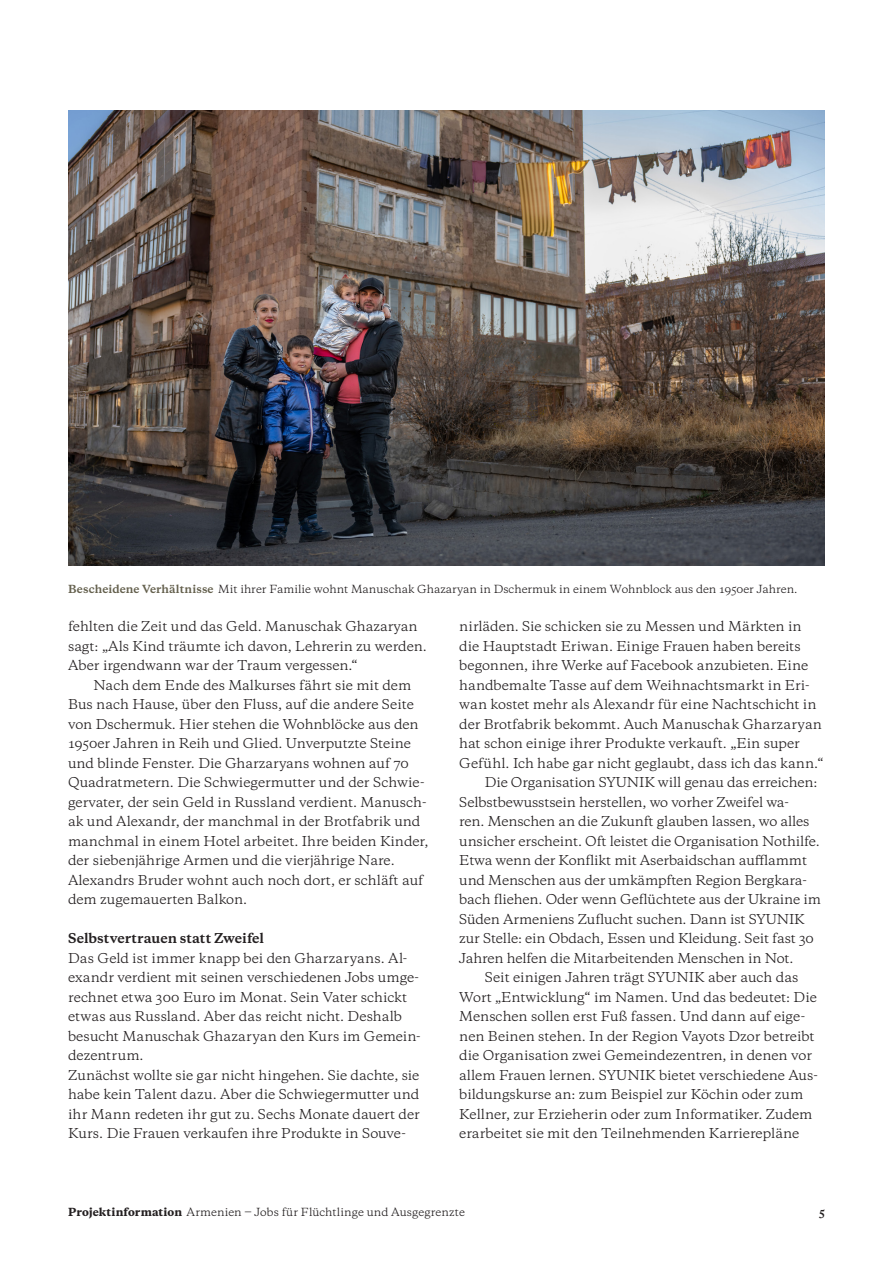
<style>
.page{position:relative;width:893px;height:1263px;background:#fff}
.page>*{position:absolute;margin:0;border:0;box-sizing:border-box;transform-origin:0 0}
.Projektinfo_Fließtext_8_5pt_ZAB_13_pt_mi{font:12.75px/19.5px "Galaxie Copernicus";color:#231f20}
.Projektinfo_Fließtext_8_5pt_ZAB_13_pt{font:12.75px/19.5px "Galaxie Copernicus";letter-spacing:-.005em;color:#231f20}
.Projektinfo_Fließtext_8_5pt_ZAB_13_pt-2{font:700 12.75px "Galaxie Copernicus";color:#231f20}
.Projektinfo_Bildunterschrift__7pt_ZAB_12{font:10.5px "Galaxie Copernicus";color:#231f20}
.t1{font:700 10.5px "Galaxie Copernicus";color:#231f20}
.s1{font-weight:700;color:#64604d}
.s2{font-weight:800}
</style>
<div class="page">
<img style="left:68px;top:111px;width:757px;height:455px">
<p class="Projektinfo_Bildunterschrift__7pt_ZAB_12" style="left:68px;top:581px;width:731px"><span class="s1">Bescheidene Verhältnisse</span> Mit ihrer Familie wohnt Manuschak Ghazaryan in Dschermuk in einem Wohnblock aus den 1950er Jahren.</p>
<p class="Projektinfo_Fließtext_8_5pt_ZAB_13_pt_mi" style="left:68px;top:616px;width:360px">fehlten die Zeit und das Geld. Manuschak Ghazaryan sagt: „Als Kind träumte ich davon, Lehrerin zu werden.<br>Aber irgendwann war der Traum vergessen.“</p>
<p class="Projektinfo_Fließtext_8_5pt_ZAB_13_pt_mi" style="left:68px;top:675px;width:362px;text-indent:26px">Nach dem Ende des Malkurses fährt sie mit dem Bus nach Hause, über den Fluss, auf die andere Seite von Dschermuk. Hier stehen die Wohnblöcke aus den 1950er Jahren in Reih und Glied. Unverputzte Steine und blinde Fenster. Die Gharzaryans wohnen auf 70<br>Quadratmetern. Die Schwiegermutter und der Schwie&shy;gervater, der sein Geld in Russland verdient. Manusch&shy;ak und Alexandr, der manchmal in der Brotfabrik und manchmal in einem Hotel arbeitet. Ihre beiden Kinder, der siebenjährige Armen und die vierjährige Nare.<br>Alexandrs Bruder wohnt auch noch dort, er schläft auf dem zugemauerten Balkon.</p>
<p class="Projektinfo_Fließtext_8_5pt_ZAB_13_pt-2" style="left:68px;top:930px;width:198px">Selbstvertrauen statt Zweifel</p>
<p class="Projektinfo_Fließtext_8_5pt_ZAB_13_pt" style="left:68px;top:948px;width:354px">Das Geld ist immer knapp bei den Gharzaryans. Al&shy;exandr verdient mit seinen verschiedenen Jobs umge&shy;rechnet etwa 300 Euro im Monat. Sein Vater schickt etwas aus Russland. Aber das reicht nicht. Deshalb besucht Manuschak Ghazaryan den Kurs im Gemein&shy;dezentrum.</p>
<p class="Projektinfo_Fließtext_8_5pt_ZAB_13_pt" style="left:68px;top:1065px;width:353px;text-align:justify">Zunächst wollte sie gar nicht hingehen. Sie dachte, sie habe kein Talent dazu. Aber die Schwiegermutter und ihr Mann redeten ihr gut zu. Sechs Monate dauert der Kurs. Die Frauen verkaufen ihre Produkte in Souve-</p>
<p class="Projektinfo_Fließtext_8_5pt_ZAB_13_pt" style="left:459px;top:616px;width:366px">nirläden. Sie schicken sie zu Messen und Märkten in die Hauptstadt Eriwan. Einige Frauen haben bereits begonnen, ihre Werke auf Facebook anzubieten. Eine handbemalte Tasse auf dem Weihnachtsmarkt in Eri&shy;wan kostet mehr als Alexandr für eine Nachtschicht in der Brotfabrik bekommt. Auch Manuschak Gharzaryan hat schon einige ihrer Produkte verkauft. „Ein super Gefühl. Ich habe gar nicht geglaubt, dass ich das kann.“</p>
<p class="Projektinfo_Fließtext_8_5pt_ZAB_13_pt_mi" style="left:459px;top:772px;width:363px;text-indent:26px">Die Organisation SYUNIK will genau das erreichen:<br>Selbstbewusstsein herstellen, wo vorher Zweifel wa-<br>ren. Menschen an die Zukunft glauben lassen, wo alles unsicher erscheint. Oft leistet die Organisation Nothilfe.<br>Etwa wenn der Konflikt mit Aserbaidschan aufflammt und Menschen aus der umkämpften Region Bergkara&shy;bach fliehen. Oder wenn Geflüchtete aus der Ukraine im Süden Armeniens Zuflucht suchen. Dann ist SYUNIK zur Stelle: ein Obdach, Essen und Kleidung. Seit fast 30<br>Jahren helfen die Mitarbeitenden Menschen in Not.</p>
<p class="Projektinfo_Fließtext_8_5pt_ZAB_13_pt_mi" style="left:459px;top:967px;width:360px;text-indent:26px">Seit einigen Jahren trägt SYUNIK aber auch das Wort „Entwicklung“ im Namen. Und das bedeutet: Die Menschen sollen erst Fuß fassen. Und dann auf eige&shy;nen Beinen stehen. In der Region Vayots Dzor betreibt die Organisation zwei Gemeindezentren, in denen vor allem Frauen lernen. SYUNIK bietet verschiedene Aus&shy;bildungskurse an: zum Beispiel zur Köchin oder zum Kellner, zur Erzieherin oder zum Informatiker. Zudem erarbeitet sie mit den Teilnehmenden Karrierepläne</p>
<p class="Projektinfo_Bildunterschrift__7pt_ZAB_12" style="left:68px;top:1205px;width:398px"><span class="s2">Projektinformation</span> Armenien ‒ Jobs für Flüchtlinge und Ausgegrenzte</p>
<p class="t1" style="left:819px;top:1205px;width:7px">5</p>
</div>
